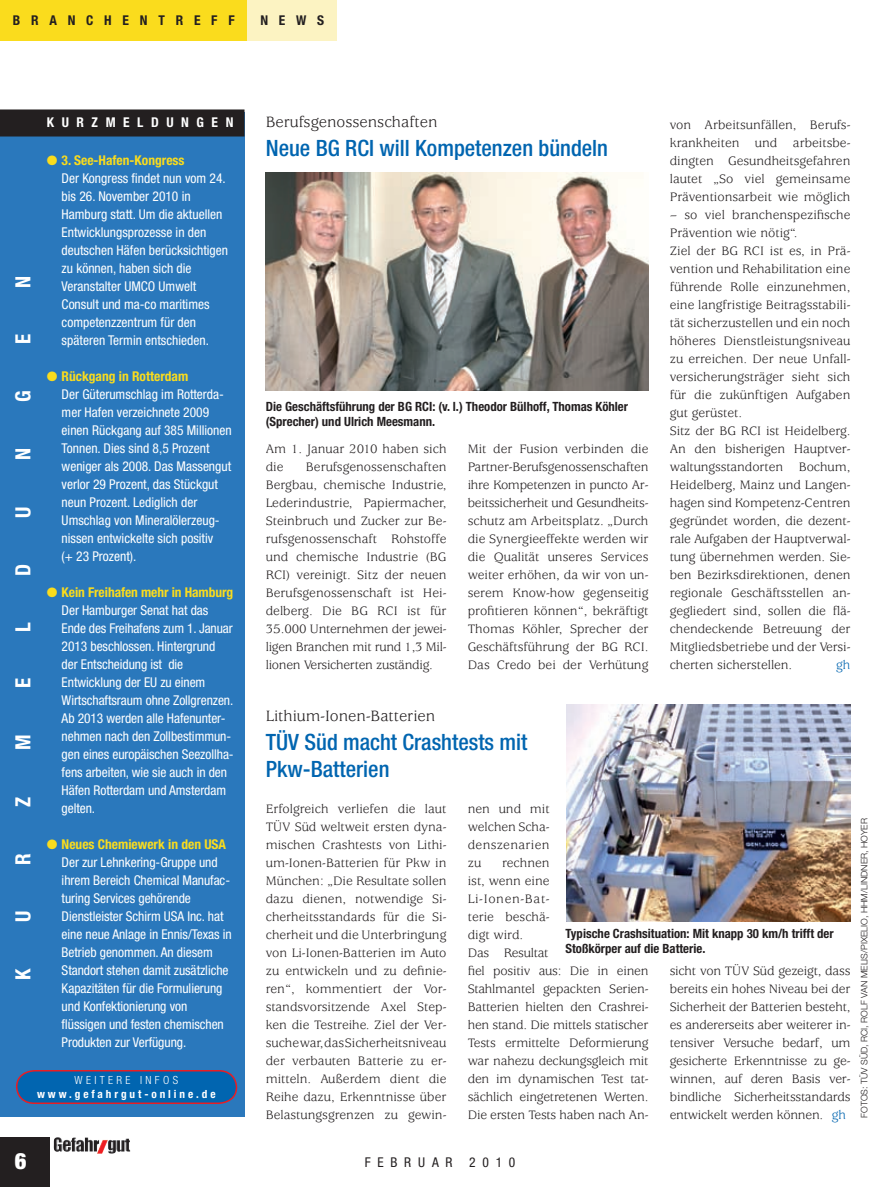
<style>
.page{position:relative;width:893px;height:1187px;background:#fff}
.page>*{position:absolute;margin:0;border:0;box-sizing:border-box;transform-origin:0 0}
.t1{font:500 condensed 22.5px/27px "Helvetica Neue LT Std";color:#0165b0}
.t2{font:700 condensed 21px "Helvetica Neue LT Std";color:#fff}
.t3{font:16.5px "Usherwood Std";color:#231f20}
.t4{font:13.5px/18px "Usherwood Std";letter-spacing:-.005em;color:#231f20;text-align:justify}
.t5{font:condensed 13.5px/18px "Helvetica Neue LT Std";letter-spacing:-.005em;color:#fff}
.t6{font:700 condensed 13.5px "Helvetica Neue LT Std";letter-spacing:.8em;color:#231f20}
.t7{font:700 condensed 13.5px "Helvetica Neue LT Std";letter-spacing:.56em;color:#fff}
.t8{font:condensed 13.5px "Helvetica Neue LT Std";letter-spacing:.5em;color:#231f20}
.t9{font:13.5px "Usherwood Std";color:#0165b0}
.t10{font:700 condensed 12.75px/15.3px "Helvetica Neue LT Std";color:#231f20}
.t11{font:700 condensed 11.25px "Helvetica Neue LT Std";letter-spacing:.26em;color:#fff}
.t12{font:300 condensed 11.25px "Helvetica Neue LT Std";letter-spacing:.3em;color:#fff}
.t13{font:300 9px "Helvetica Neue LT Std";color:#231f20}
.s1{color:#fadc1d}
.s2{font-weight:700;color:#fadc1d}
.s3{color:#0165b0}
</style>
<div class="page">
<div style="left:0;top:1137px;width:50px;height:49px;background:#231f20"></div>
<img style="left:54px;top:1137px;width:76px;height:16px">
<div style="left:0;top:0;width:248px;height:40px;background:#fadc1d"></div>
<div style="left:248px;top:0;width:89px;height:40px;background:#fcf3c2"></div>
<div style="left:0;top:113px;width:244px;height:1003px;background:#2a78bc"></div>
<div style="left:0;top:109px;width:244px;height:27px;background:#231f20"></div>
<svg style="left:16px;top:1070px;width:222px;height:34px;background:#185ea3"></svg>
<img style="left:266px;top:172px;width:382px;height:218px">
<img style="left:567px;top:705px;width:283px;height:216px">
<p class="t6" style="left:13px;top:12px;width:223px">BRANCHENTREFF</p>
<p class="t6" style="left:260px;top:12px;width:65px">NEWS</p>
<h2 class="t2" style="left:10px;top:288px;width:14px;rotate:-90deg">N</h2>
<h2 class="t2" style="left:10px;top:344px;width:12px;rotate:-90deg">E</h2>
<h2 class="t2" style="left:10px;top:402px;width:13px;rotate:-90deg">G</h2>
<h2 class="t2" style="left:10px;top:460px;width:14px;rotate:-90deg">N</h2>
<h2 class="t2" style="left:10px;top:518px;width:13px;rotate:-90deg">U</h2>
<h2 class="t2" style="left:10px;top:576px;width:14px;rotate:-90deg">D</h2>
<h2 class="t2" style="left:10px;top:632px;width:11px;rotate:-90deg">L</h2>
<h2 class="t2" style="left:10px;top:688px;width:12px;rotate:-90deg">E</h2>
<h2 class="t2" style="left:10px;top:750px;width:17px;rotate:-90deg">M</h2>
<h2 class="t2" style="left:10px;top:806px;width:12px;rotate:-90deg">Z</h2>
<h2 class="t2" style="left:10px;top:864px;width:13px;rotate:-90deg">R</h2>
<h2 class="t2" style="left:10px;top:922px;width:13px;rotate:-90deg">U</h2>
<h2 class="t2" style="left:10px;top:979px;width:13px;rotate:-90deg">K</h2>
<p class="t7" style="left:47px;top:114px;width:188px">KURZMELDUNGEN</p>
<p class="t5" style="left:62px;top:151px;width:168px;text-indent:-15px"><span class="s1">●</span> <span class="s2">3. See-Hafen-Kongress<br></span>Der Kongress findet nun vom 24. bis 26. November 2010 in<br>Hamburg statt. Um die aktuellen<br>Entwicklungsprozesse in den deutschen Häfen berücksichtigen zu können, haben sich die<br>Veranstalter UMCO Umwelt<br>Consult und ma-co maritimes competenzzentrum für den späteren Termin entschieden.</p>
<p class="t5" style="left:62px;top:367px;width:172px;text-indent:-15px"><span class="s1">●</span> <span class="s2">Rückgang in Rotterdam<br></span>Der Güterumschlag im Rotterda&shy;mer Hafen verzeichnete 2009 einen Rückgang auf 385 Millionen<br>Tonnen. Dies sind 8,5 Prozent weniger als 2008. Das Massengut verlor 29 Prozent, das Stückgut neun Prozent. Lediglich der<br>Umschlag von Mineralölerzeug&shy;nissen entwickelte sich positiv<br>(+ 23 Prozent).</p>
<p class="t5" style="left:62px;top:583px;width:173px;text-indent:-15px"><span class="s1">●</span> <span class="s2">Kein Freihafen mehr in Hamburg<br></span>Der Hamburger Senat hat das<br>Ende des Freihafens zum 1. Januar<br>2013 beschlossen. Hintergrund der Entscheidung ist die<br>Entwicklung der EU zu einem<br>Wirtschaftsraum ohne Zollgrenzen.<br>Ab 2013 werden alle Hafenunter&shy;nehmen nach den Zollbestimmun&shy;gen eines europäischen Seezollha&shy;fens arbeiten, wie sie auch in den<br>Häfen Rotterdam und Amsterdam gelten.</p>
<p class="t5" style="left:62px;top:835px;width:172px;text-indent:-15px"><span class="s1">●</span> <span class="s2">Neues Chemiewerk in den USA<br></span>Der zur Lehnkering-Gruppe und ihrem Bereich Chemical Manufac&shy;turing Services gehörende<br>Dienstleister Schirm USA Inc. hat eine neue Anlage in Ennis/Texas in<br>Betrieb genommen. An diesem<br>Standort stehen damit zusätzliche<br>Kapazitäten für die Formulierung und Konfektionierung von flüssigen und festen chemischen<br>Produkten zur Verfügung.</p>
<p class="t12" style="left:75px;top:1073px;width:105px">WEITERE INFOS</p>
<p class="t11" style="left:37px;top:1086px;width:180px">www.gefahrgut-online.de</p>
<p class="t3" style="left:266px;top:112px;width:173px">Berufsgenossenschaften</p>
<h1 class="t1" style="left:266px;top:134px;width:344px">Neue BG RCI will Kompetenzen bündeln</h1>
<p class="t10" style="left:266px;top:398px;width:364px">Die Geschäftsführung der BG RCI: (v. l.) Theodor Bülhoff, Thomas Köhler (Sprecher) und Ulrich Meesmann.</p>
<p class="t4" style="left:266px;top:440px;width:182px">Am 1. Januar 2010 haben sich die</p>
<p class="t4" style="left:266px;top:458px;width:182px;text-indent:40px">Berufsgenossenschaften Bergbau, chemische Industrie, Lederindustrie, Papiermacher, Steinbruch und Zucker zur Be&shy;rufsgenossenschaft Rohstoffe und chemische Industrie (BG RCI) vereinigt. Sitz der neuen Berufsgenossenschaft ist Hei&shy;delberg. Die BG RCI ist für 35.000 Unternehmen der jewei&shy;ligen Branchen mit rund 1,3 Mil&shy;lionen Versicherten zuständig.</p>
<p class="t4" style="left:468px;top:440px;width:182px">Mit der Fusion verbinden die Partner-Berufsgenossenschaften ihre Kompetenzen in puncto Ar&shy;beitssicherheit und Gesundheits&shy;schutz am Arbeitsplatz. „Durch die Synergieeffekte werden wir die Qualität unseres Services weiter erhöhen, da wir von un&shy;serem Know-how gegenseitig profitieren können“, bekräftigt Thomas Köhler, Sprecher der Geschäftsführung der BG RCI.<br>Das Credo bei der Verhütung</p>
<p class="t4" style="left:670px;top:116px;width:182px">von Arbeitsunfällen, Berufs&shy;krankheiten und arbeitsbe&shy;dingten Gesundheitsgefahren lautet „So viel gemeinsame Präventionsarbeit wie möglich</p>
<p class="t4" style="left:670px;top:206px;width:182px;text-align:left">– so viel branchenspezifische<br>Prävention wie nötig“.<br>Ziel der BG RCI ist es, in Prä&shy;vention und Rehabilitation eine führende Rolle einzunehmen, eine langfristige Beitragsstabili&shy;tät sicherzustellen und ein noch höheres Dienstleistungsniveau zu erreichen. Der neue Unfall&shy;versicherungsträger sieht sich für die zukünftigen Aufgaben gut gerüstet.<br>Sitz der BG RCI ist Heidelberg.<br>An den bisherigen Hauptver&shy;waltungsstandorten Bochum,<br>Heidelberg, Mainz und Langen&shy;hagen sind Kompetenz-Centren gegründet worden, die dezent&shy;rale Aufgaben der Hauptverwal&shy;tung übernehmen werden. Sie&shy;ben Bezirksdirektionen, denen regionale Geschäftsstellen an&shy;gegliedert sind, sollen die flä&shy;chendeckende Betreuung der<br>Mitgliedsbetriebe und der Versi&shy;cherten sicherstellen.</p>
<p class="t9" style="left:836px;top:657px;width:16px">gh</p>
<p class="t3" style="left:266px;top:706px;width:171px">Lithium-Ionen-Batterien</p>
<h1 class="t1" style="left:266px;top:728px;width:263px">TÜV Süd macht Crashtests mit<br>Pkw-Batterien</h1>
<p class="t4" style="left:266px;top:800px;width:182px">Erfolgreich verliefen die laut TÜV Süd weltweit ersten dyna&shy;mischen Crashtests von Lithi&shy;um-Ionen-Batterien für Pkw in München: „Die Resultate sollen dazu dienen, notwendige Si&shy;cherheitsstandards für die Si&shy;cherheit und die Unterbringung von Li-Ionen-Batterien im Auto zu entwickeln und zu definie&shy;ren“, kommentiert der Vor&shy;standsvorsitzende Axel Step&shy;ken die Testreihe. Ziel der Ver&shy;suche war, das Sicherheitsniveau der verbauten Batterie zu er&shy;mitteln. Außerdem dient die Reihe dazu, Erkenntnisse über Belastungsgrenzen zu gewin-</p>
<p class="t4" style="left:468px;top:800px;width:83px">nen und mit welchen Scha&shy;denszenarien zu</p>
<p class="t4" style="left:468px;top:854px;width:182px;text-align:left;text-indent:34px">rechnen<br>ist, wenn eine<br>Li-Ionen-Bat-<br>terie beschä-<br>digt wird.<br>Das Resultat<br>fiel positiv aus: Die in einen<br>Stahlmantel gepackten Serien-<br>Batterien hielten den Crashrei&shy;hen stand. Die mittels statischer<br>Tests ermittelte Deformierung war nahezu deckungsgleich mit den im dynamischen Test tat&shy;sächlich eingetretenen Werten.<br>Die ersten Tests haben nach An-</p>
<p class="t10" style="left:566px;top:925px;width:270px">Typische Crashsituation: Mit knapp 30 km/h trifft der<br>Stoßkörper auf die Batterie.</p>
<p class="t4" style="left:670px;top:962px;width:182px">sicht von TÜV Süd gezeigt, dass bereits ein hohes Niveau bei der Sicherheit der Batterien besteht, es andererseits aber weiterer in&shy;tensiver Versuche bedarf, um gesicherte Erkenntnisse zu ge&shy;winnen, auf deren Basis ver&shy;bindliche Sicherheitsstandards entwickelt werden können. <span class="s3">gh</span></p>
<p class="t13" style="left:859px;top:1117px;width:301px;rotate:-90deg">Fotos: tüv Süd, rci, rolf van melis/pixelio, hhm/Lindner, hoyer</p>
<p class="t8" style="left:365px;top:1154px;width:152px">FEBRUAR 2010</p>
</div>
